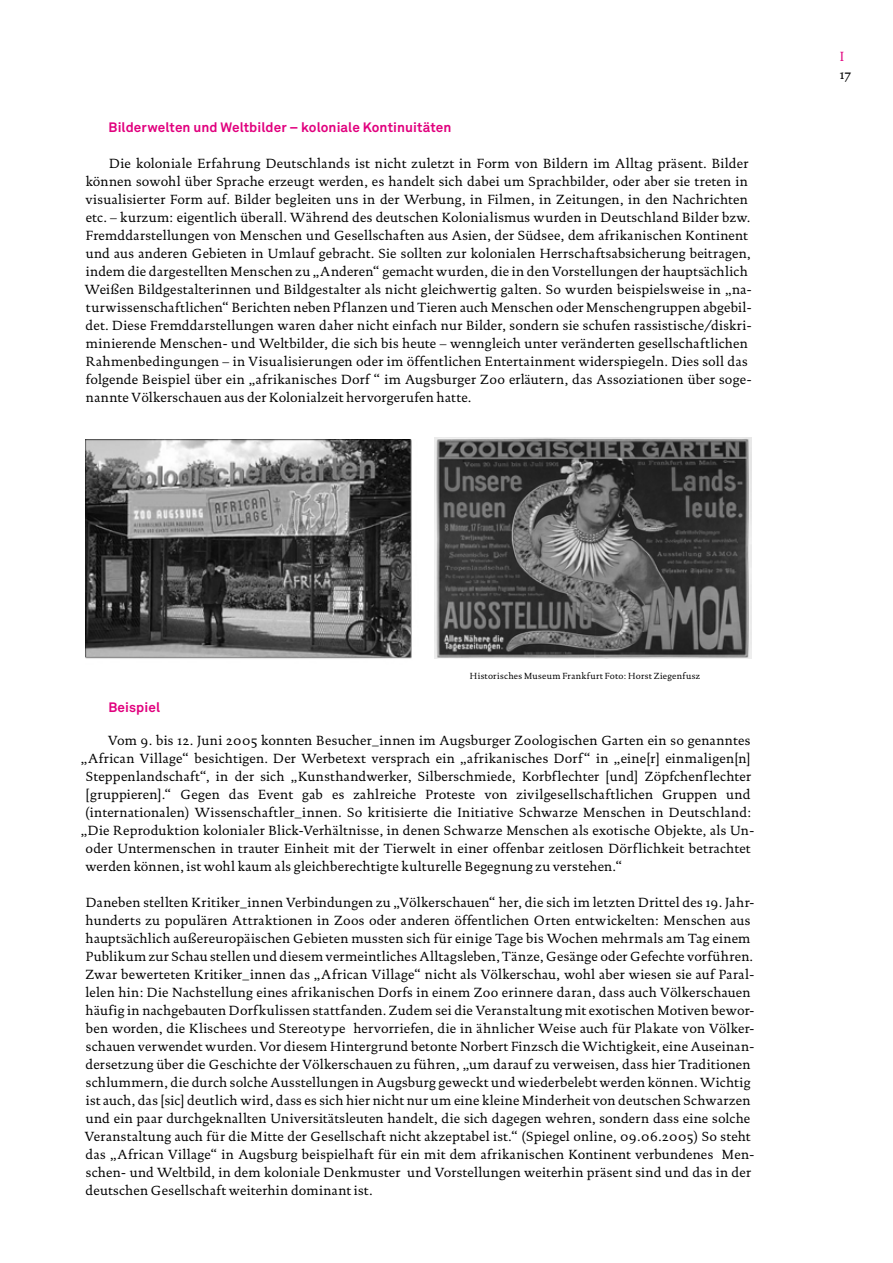
<style>
.page{position:relative;width:893px;height:1263px;background:#fff}
.page>*{position:absolute;margin:0;border:0;box-sizing:border-box;transform-origin:0 0}
.t1{font:13.5px/18px "DTL Documenta ST";letter-spacing:.02em;color:#000}
.t2{font:700 13.5px "Akkurat";letter-spacing:.005em;color:#e1007e}
.t3{font:13.5px "DTL Documenta ST";color:#e1007e}
.t4{font:9px "DTL Documenta ST";letter-spacing:.035em;color:#000}
</style>
<div class="page">
<img style="left:85px;top:440px;width:354px;height:219px">
<img style="left:435px;top:438px;width:316px;height:220px">
<p class="t2" style="left:109px;top:118px;width:344px">Bilderwelten und Weltbilder – koloniale Kontinuitäten</p>
<p class="t1" style="left:85px;top:155px;width:668px;text-indent:24px">Die koloniale Erfahrung Deutschlands ist nicht zuletzt in Form von Bildern im Alltag präsent. Bilder können sowohl über Sprache erzeugt werden, es handelt sich dabei um Sprachbilder, oder aber sie treten in visualisierter Form auf. Bilder begleiten uns in der Werbung, in Filmen, in Zeitungen, in den Nachrichten etc. – kurzum: eigentlich überall. Während des deutschen Kolonialismus wurden in Deutschland Bilder bzw.<br>Fremddarstellungen von Menschen und Gesellschaften aus Asien, der Südsee, dem afrikanischen Kontinent und aus anderen Gebieten in Umlauf gebracht. Sie sollten zur kolonialen Herrschaftsabsicherung beitragen, indem die dargestellten Menschen zu „Anderen“ gemacht wurden, die in den Vorstellungen der hauptsächlich Weißen Bildgestalterinnen und Bildgestalter als nicht gleichwertig galten. So wurden beispielsweise in „na&shy;turwissenschaftlichen“ Berichten neben Pflanzen und Tieren auch Menschen oder Menschengruppen abgebil&shy;det. Diese Fremddarstellungen waren daher nicht einfach nur Bilder, sondern sie schufen rassistische/diskri&shy;minierende Menschen- und Weltbilder, die sich bis heute – wenngleich unter veränderten gesellschaftlichen Rahmenbedingungen – in Visualisierungen oder im öffentlichen Entertainment widerspiegeln. Dies soll das folgende Beispiel über ein „afrikanisches Dorf “ im Augsburger Zoo erläutern, das Assoziationen über soge&shy;nannte Völkerschauen aus der Kolonialzeit hervorgerufen hatte.</p>
<p class="t3" style="left:840px;top:48px;width:6px">I</p>
<p class="t1" style="left:840px;top:65px;width:13px">17</p>
<p class="t2" style="left:108px;top:698px;width:53px">Beispiel</p>
<p class="t4" style="left:470px;top:671px;width:232px">Historisches Museum Frankfurt Foto: Horst Ziegenfusz</p>
<p class="t1" style="left:108px;top:731px;width:644px">Vom 9. bis 12. Juni 2005 konnten Besucher_innen im Augsburger Zoologischen Garten ein so genanntes</p>
<p class="t1" style="left:81px;top:749px;width:672px">„African Village“ besichtigen. Der Werbetext versprach ein „afrikanisches Dorf“ in „eine[r] einmaligen[n]</p>
<p class="t1" style="left:86px;top:767px;width:667px">Steppenlandschaft“, in der sich „Kunsthandwerker, Silberschmiede, Korbflechter [und] Zöpfchenflechter</p>
<p class="t1" style="left:86px;top:785px;width:666px">[gruppieren].“ Gegen das Event gab es zahlreiche Proteste von zivilgesellschaftlichen Gruppen und</p>
<p class="t1" style="left:85px;top:803px;width:668px">(internationalen) Wissenschaftler_innen. So kritisierte die Initiative Schwarze Menschen in Deutschland:</p>
<p class="t1" style="left:81px;top:821px;width:675px">„Die Reproduktion kolonialer Blick-Verhältnisse, in denen Schwarze Menschen als exotische Objekte, als Un-</p>
<p class="t1" style="left:86px;top:839px;width:667px">oder Untermenschen in trauter Einheit mit der Tierwelt in einer offenbar zeitlosen Dörflichkeit betrachtet</p>
<p class="t1" style="left:85px;top:857px;width:538px">werden können, ist wohl kaum als gleichberechtigte kulturelle Begegnung zu verstehen.“</p>
<p class="t1" style="left:85px;top:893px;width:671px">Daneben stellten Kritiker_innen Verbindungen zu „Völkerschauen“ her, die sich im letzten Drittel des 19. Jahr&shy;hunderts zu populären Attraktionen in Zoos oder anderen öffentlichen Orten entwickelten: Menschen aus hauptsächlich außereuropäischen Gebieten mussten sich für einige Tage bis Wochen mehrmals am Tag einem Publikum zur Schau stellen und diesem vermeintliches Alltagsleben, Tänze, Gesänge oder Gefechte vorführen.<br>Zwar bewerteten Kritiker_innen das „African Village“ nicht als Völkerschau, wohl aber wiesen sie auf Paral&shy;lelen hin: Die Nachstellung eines afrikanischen Dorfs in einem Zoo erinnere daran, dass auch Völkerschauen häufig in nachgebauten Dorfkulissen stattfanden. Zudem sei die Veranstaltung mit exotischen Motiven bewor&shy;ben worden, die Klischees und Stereotype hervorriefen, die in ähnlicher Weise auch für Plakate von Völker&shy;schauen verwendet wurden. Vor diesem Hintergrund betonte Norbert Finzsch die Wichtigkeit, eine Auseinan&shy;dersetzung über die Geschichte der Völkerschauen zu führen, „um darauf zu verweisen, dass hier Traditionen schlummern, die durch solche Ausstellungen in Augsburg geweckt und wiederbelebt werden können. Wichtig ist auch, das [sic] deutlich wird, dass es sich hier nicht nur um eine kleine Minderheit von deutschen Schwarzen und ein paar durchgeknallten Universitätsleuten handelt, die sich dagegen wehren, sondern dass eine solche Veranstaltung auch für die Mitte der Gesellschaft nicht akzeptabel ist.“ (Spiegel online, 09.06.2005) So steht das „African Village“ in Augsburg beispielhaft für ein mit dem afrikanischen Kontinent verbundenes Men&shy;schen- und Weltbild, in dem koloniale Denkmuster und Vorstellungen weiterhin präsent sind und das in der deutschen Gesellschaft weiterhin dominant ist.</p>
</div>
